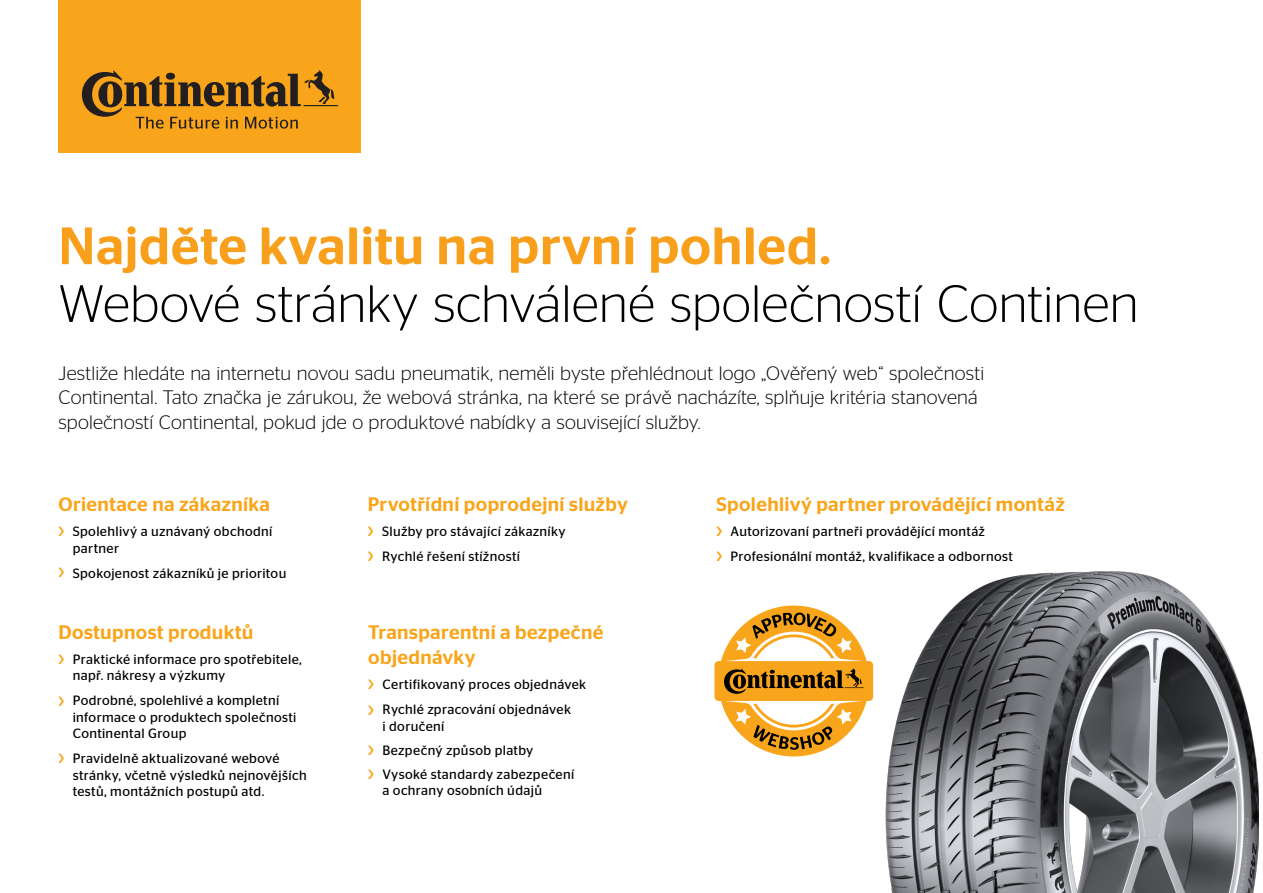
<style>
.page{position:relative;width:1263px;height:893px;background:#fff}
.page>*{position:absolute;margin:0;border:0;box-sizing:border-box;transform-origin:0 0}
.Headline{font:300 52.5px "Continental Stag Sans";letter-spacing:.005em;color:#000}
.Headline-2{font:500 52.5px "Continental Stag Sans";letter-spacing:.015em;color:#f89f1c}
.Copy_Medium_Blocksat{font:300 19.5px "Continental Stag Sans";letter-spacing:.005em;color:#000}
.Copy_Medium{font:500 19.5px "Continental Stag Sans";letter-spacing:.02em;color:#f9a51b}
.Copy_Medium-2{font:13.5px "Continental Stag Sans";letter-spacing:.025em;color:#000}
.Copy_Bullets{font:500 13.5px "Continental Stag Sans";color:#f9a51b}
.s1{color:#fff}
</style>
<div class="page">
<div style="left:58px;top:0;width:303px;height:152px;background:#f9a51b"></div>
<svg style="left:82px;top:70px;width:256px;height:59px"></svg>
<svg style="left:714px;top:605px;width:160px;height:152px"></svg>
<img style="left:885px;top:571px;width:374px;height:322px">
<p class="Headline-2" style="left:59px;top:216px;width:774px">Najděte kvalitu na první pohled.</p>
<p class="Headline" style="left:59px;top:275px;width:1141px">Webové stránky schválené společností Continen<span class="s1">tal.</span></p>
<p class="Copy_Medium_Blocksat" style="left:58px;top:362px;width:927px">Jestliže hledáte na internetu novou sadu pneumatik, neměli byste přehlédnout logo „Ověřený web“ společnosti</p>
<p class="Copy_Medium_Blocksat" style="left:58px;top:387px;width:921px">Continental. Tato značka je zárukou, že webová stránka, na které se právě nacházíte, splňuje kritéria stanovená</p>
<p class="Copy_Medium_Blocksat" style="left:58px;top:412px;width:643px">společností Continental, pokud jde o produktové nabídky a související služby.</p>
<p class="Copy_Medium" style="left:58px;top:493px;width:213px">Orientace na zákazníka</p>
<p class="Copy_Medium-2" style="left:73px;top:524px;width:201px">Spolehlivý a uznávaný obchodní</p>
<p class="Copy_Medium-2" style="left:73px;top:540px;width:48px">partner</p>
<p class="Copy_Medium-2" style="left:73px;top:565px;width:215px">Spokojenost zákazníků je prioritou</p>
<p class="Copy_Bullets" style="left:58px;top:524px;width:7px">&gt;</p>
<p class="Copy_Bullets" style="left:58px;top:565px;width:7px">&gt;</p>
<p class="Copy_Medium" style="left:58px;top:621px;width:196px">Dostupnost produktů</p>
<p class="Copy_Medium-2" style="left:73px;top:651px;width:231px">Praktické informace pro spotřebitele,</p>
<p class="Copy_Medium-2" style="left:73px;top:668px;width:154px">např. nákresy a výzkumy</p>
<p class="Copy_Medium-2" style="left:73px;top:693px;width:208px">Podrobné, spolehlivé a kompletní</p>
<p class="Copy_Medium-2" style="left:73px;top:709px;width:225px">informace o produktech společnosti</p>
<p class="Copy_Medium-2" style="left:73px;top:726px;width:115px">Continental Group</p>
<p class="Copy_Medium-2" style="left:73px;top:751px;width:208px">Pravidelně aktualizované webové</p>
<p class="Copy_Medium-2" style="left:73px;top:767px;width:235px">stránky, včetně výsledků nejnovějších</p>
<p class="Copy_Medium-2" style="left:73px;top:784px;width:193px">testů, montážních postupů atd.</p>
<p class="Copy_Bullets" style="left:58px;top:651px;width:7px">&gt;</p>
<p class="Copy_Bullets" style="left:58px;top:693px;width:7px">&gt;</p>
<p class="Copy_Bullets" style="left:58px;top:751px;width:7px">&gt;</p>
<p class="Copy_Medium" style="left:368px;top:493px;width:261px">Prvotřídní poprodejní služby</p>
<p class="Copy_Medium-2" style="left:382px;top:524px;width:185px">Služby pro stávající zákazníky</p>
<p class="Copy_Medium-2" style="left:382px;top:549px;width:139px">Rychlé řešení stížností</p>
<p class="Copy_Bullets" style="left:368px;top:524px;width:7px">&gt;</p>
<p class="Copy_Bullets" style="left:368px;top:548px;width:7px">&gt;</p>
<p class="Copy_Medium" style="left:368px;top:621px;width:237px">Transparentní a bezpečné</p>
<p class="Copy_Medium" style="left:368px;top:646px;width:109px">objednávky</p>
<p class="Copy_Medium-2" style="left:382px;top:676px;width:205px">Certifikovaný proces objednávek</p>
<p class="Copy_Medium-2" style="left:382px;top:702px;width:190px">Rychlé zpracování objednávek</p>
<p class="Copy_Medium-2" style="left:382px;top:718px;width:64px">i doručení</p>
<p class="Copy_Medium-2" style="left:382px;top:742px;width:152px">Bezpečný způsob platby</p>
<p class="Copy_Medium-2" style="left:382px;top:766px;width:193px">Vysoké standardy zabezpečení</p>
<p class="Copy_Medium-2" style="left:382px;top:783px;width:161px">a ochrany osobních údajů</p>
<p class="Copy_Bullets" style="left:368px;top:676px;width:7px">&gt;</p>
<p class="Copy_Bullets" style="left:368px;top:702px;width:7px">&gt;</p>
<p class="Copy_Bullets" style="left:368px;top:743px;width:7px">&gt;</p>
<p class="Copy_Bullets" style="left:368px;top:767px;width:7px">&gt;</p>
<p class="Copy_Medium" style="left:716px;top:493px;width:350px">Spolehlivý partner provádějící montáž</p>
<p class="Copy_Medium-2" style="left:731px;top:524px;width:256px">Autorizovaní partneři provádějící montáž</p>
<p class="Copy_Medium-2" style="left:731px;top:549px;width:284px">Profesionální montáž, kvalifikace a odbornost</p>
<p class="Copy_Bullets" style="left:716px;top:524px;width:7px">&gt;</p>
<p class="Copy_Bullets" style="left:716px;top:548px;width:7px">&gt;</p>
</div>
